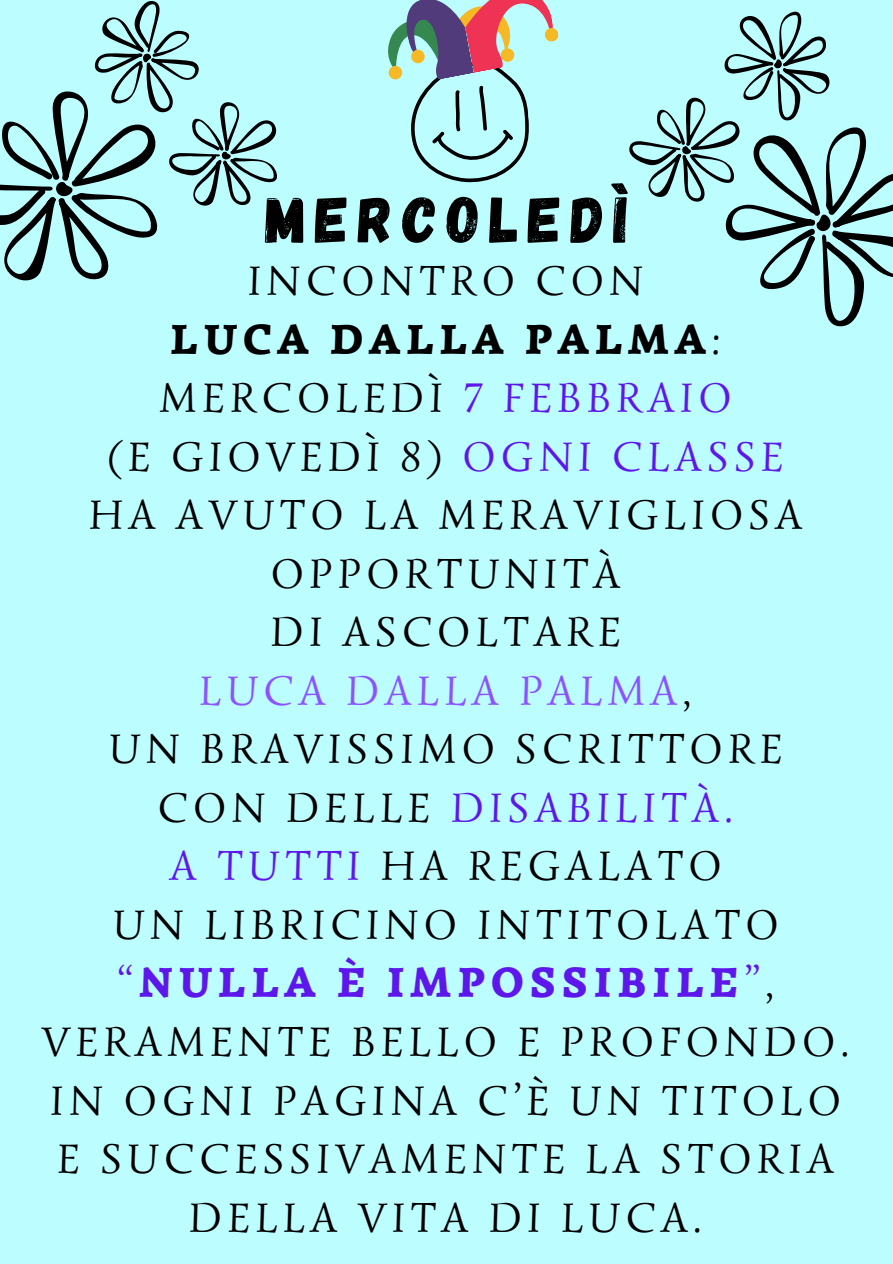
<style>
.page{position:relative;width:893px;height:1264px;background:#fff}
.page>*{position:absolute;margin:0;border:0;box-sizing:border-box;transform-origin:0 0}
.t1{font:64.95px "Gagalin";letter-spacing:.14em;color:#000}
.t2{font:42.45px/58.5px "Simonetta";letter-spacing:.14em;color:#000;text-align:center}
.t3{font:900 42.45px "Simonetta";letter-spacing:.14em;color:#5e17eb}
.t4{font:42.45px "Simonetta";letter-spacing:.14em;color:#5e17eb}
.t5{font:900 42.45px "Simonetta";letter-spacing:.14em;color:#000}
.t6{font:42.45px "Simonetta";letter-spacing:.14em;color:#8c52ff}
.s1{font-weight:400}
.s2{color:#5e17eb}
.s3{color:#000}
.s4{font-weight:400;color:#000}
</style>
<div class="page">
<div style="left:0;top:0;width:892px;height:1263px;background:#bcfdff"></div>
<svg style="left:0;top:1px;width:277px;height:280px"></svg>
<svg style="left:629px;top:11px;width:263px;height:316px"></svg>
<svg style="left:388px;top:0;width:171px;height:183px"></svg>
<p class="t1" style="left:265px;top:177px;width:364px">MERCOLEDÌ</p>
<p class="t2" style="left:248px;top:251px;width:396px">INCONTRO CON</p>
<p class="t5" style="left:170px;top:313px;width:552px">LUCA DALLA PALMA<span class="s1">:</span></p>
<p class="t2" style="left:160px;top:368px;width:573px">MERCOLEDÌ <span class="s2">7 FEBBRAIO</span></p>
<p class="t2" style="left:108px;top:427px;width:676px">(E GIOVEDÌ 8) <span class="s2">OGNI CLASSE</span></p>
<h1 class="t2" style="left:89px;top:485px;width:714px">HA AVUTO LA MERAVIGLIOSA<br>OPPORTUNITÀ</h1>
<p class="t2" style="left:271px;top:602px;width:351px">DI ASCOLTARE</p>
<p class="t6" style="left:199px;top:664px;width:494px">LUCA DALLA PALMA<span class="s3">,</span></p>
<p class="t2" style="left:109px;top:719px;width:674px">UN BRAVISSIMO SCRITTORE</p>
<p class="t4" style="left:158px;top:781px;width:576px"><span class="s3">CON DELLE</span> DISABILITÀ.</p>
<p class="t2" style="left:170px;top:836px;width:552px"><span class="s2">A TUTTI</span> HA REGALATO</p>
<p class="t2" style="left:113px;top:895px;width:666px">UN LIBRICINO INTITOLATO</p>
<p class="t3" style="left:117px;top:956px;width:658px"><span class="s1">“</span>NULLA È IMPOSSIBILE<span class="s1">”</span><span class="s4">,</span></p>
<p class="t2" style="left:42px;top:1012px;width:809px">VERAMENTE BELLO E PROFONDO.</p>
<p class="t2" style="left:51px;top:1070px;width:791px">IN OGNI PAGINA C’È UN TITOLO</p>
<p class="t2" style="left:57px;top:1129px;width:777px">E SUCCESSIVAMENTE LA STORIA<br>DELLA VITA DI LUCA.</p>
</div>
